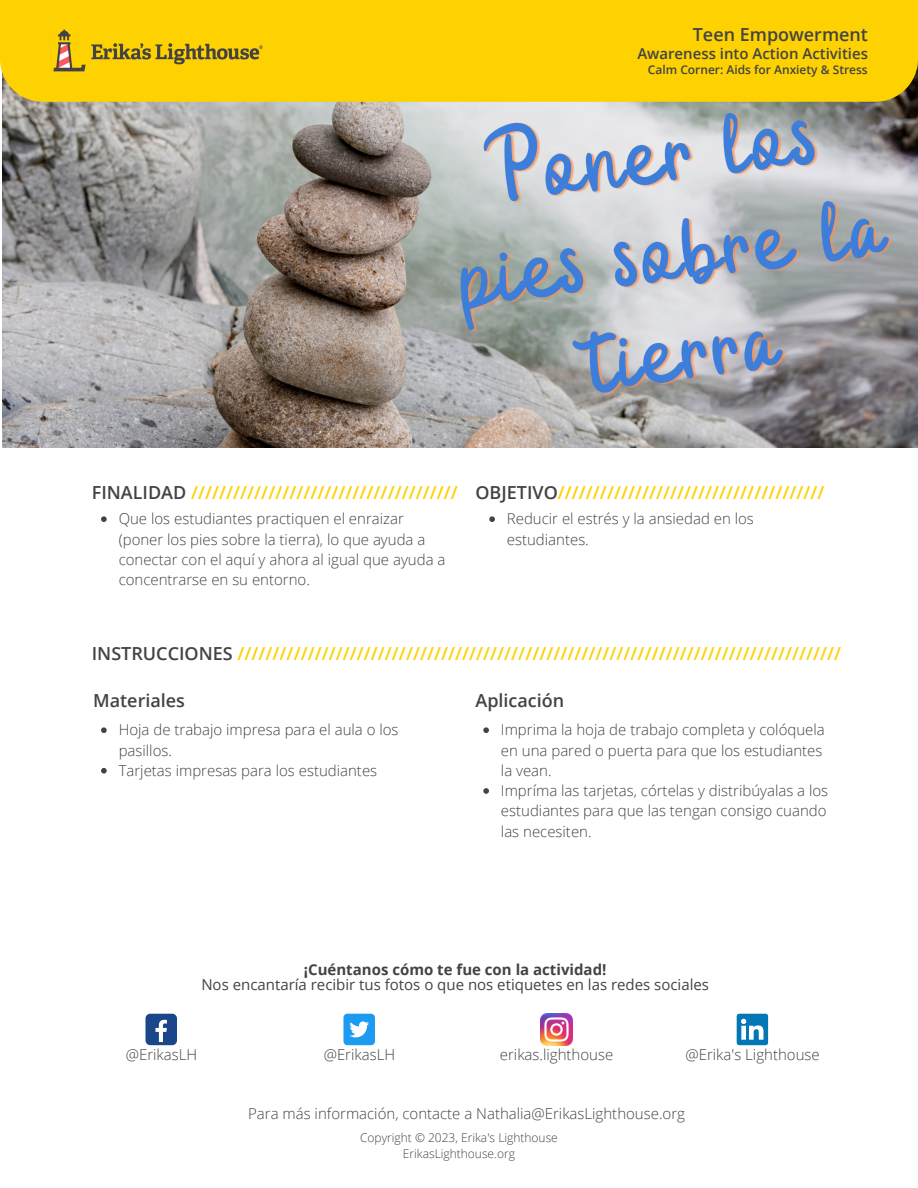
<style>
.page{position:relative;width:918px;height:1188px;background:#fff}
.page>*{position:absolute;margin:0;border:0;box-sizing:border-box;transform-origin:0 0}
.t1{font:600 18px "Open Sans";color:#fed100}
.t2{font:600 18px "Open Sans";color:#434345}
.t3{font:300 15px/20.2px "Open Sans";color:#434345}
.t4{font:15px "Open Sans";color:#434345}
.t5{font:700 15px "Open Sans";color:#434345}
.t6{font:600 15px "Open Sans";color:#434345}
.t7{font:300 12px "Open Sans";color:#434345}
.t8{font:600 12px "Open Sans";color:#434345}
.s1{color:#434345}
</style>
<div class="page">
<img style="left:2px;top:102px;width:916px;height:346px">
<div style="left:0;top:0;width:918px;height:102px;background:#fed100"></div>
<img style="left:39px;top:20px;width:234px;height:62px">
<div style="left:145px;top:1014px;width:32px;height:31px;background:#1a4789;border-radius:5px"></div>
<svg style="left:155px;top:1020px;width:12px;height:22px"></svg>
<div style="left:343px;top:1014px;width:32px;height:31px;background:#1d9bf0;border-radius:4px"></div>
<svg style="left:349px;top:1021px;width:20px;height:16px"></svg>
<img style="left:541px;top:1014px;width:31px;height:31px">
<svg style="left:737px;top:1014px;width:31px;height:31px"></svg>
<svg style="left:101px;top:727px;width:6px;height:6px"></svg>
<svg style="left:101px;top:768px;width:6px;height:6px"></svg>
<svg style="left:483px;top:727px;width:6px;height:6px"></svg>
<svg style="left:483px;top:788px;width:6px;height:6px"></svg>
<svg style="left:101px;top:516px;width:6px;height:6px"></svg>
<svg style="left:489px;top:516px;width:6px;height:6px"></svg>
<img style="left:437px;top:61px;width:476px;height:379px">
<p class="t2" style="left:693px;top:22px;width:177px">Teen Empowerment</p>
<p class="t6" style="left:637px;top:43px;width:232px">Awareness into Action Activities</p>
<p class="t8" style="left:648px;top:61px;width:221px">Calm Corner: Aids for Anxiety &amp; Stress</p>
<p class="t1" style="left:92px;top:480px;width:368px"><span class="s1">FINALIDAD</span> //////////////////////////////////////</p>
<p class="t3" style="left:119px;top:508px;width:328px">Que los estudiantes practiquen el enraizar (poner los pies sobre la tierra), lo que ayuda a conectar con el aquí y ahora al igual que ayuda a concentrarse en su entorno.</p>
<p class="t1" style="left:475px;top:480px;width:351px"><span class="s1">OBJETIVO</span>//////////////////////////////////////</p>
<p class="t3" style="left:507px;top:508px;width:249px">Reducir el estrés y la ansiedad en los estudiantes.</p>
<p class="t1" style="left:92px;top:640px;width:751px"><span class="s1">INSTRUCCIONES</span> //////////////////////////////////////////////////////////////////////////////////////</p>
<p class="t2" style="left:93px;top:688px;width:93px">Materiales</p>
<p class="t3" style="left:119px;top:719px;width:281px">Hoja de trabajo impresa para el aula o los pasillos.</p>
<p class="t3" style="left:119px;top:760px;width:260px">Tarjetas impresas para los estudiantes</p>
<p class="t2" style="left:475px;top:688px;width:90px">Aplicación</p>
<p class="t3" style="left:501px;top:719px;width:325px">Imprima la hoja de trabajo completa y colóquela en una pared o puerta para que los estudiantes la vean.</p>
<p class="t3" style="left:501px;top:780px;width:329px;text-align:justify">Impríma las tarjetas, córtelas y distribúyalas a los estudiantes para que las tengan consigo cuando las necesiten.</p>
<p class="t5" style="left:304px;top:959px;width:304px">¡Cuéntanos cómo te fue con la actividad!</p>
<p class="t4" style="left:201px;top:974px;width:509px">Nos encantaría recibir tus fotos o que nos etiquetes en las redes sociales</p>
<p class="t3" style="left:126px;top:1044px;width:73px">@ErikasLH</p>
<p class="t3" style="left:324px;top:1044px;width:73px">@ErikasLH</p>
<p class="t3" style="left:500px;top:1044px;width:115px">erikas.lighthouse</p>
<p class="t3" style="left:686px;top:1044px;width:136px">@Erika's Lighthouse</p>
<p class="t3" style="left:248px;top:1103px;width:438px">Para más información, contacte a Nathalia@ErikasLighthouse.org</p>
<p class="t7" style="left:360px;top:1129px;width:199px">Copyright © 2023, Erika's Lighthouse</p>
<p class="t7" style="left:403px;top:1145px;width:114px">ErikasLighthouse.org</p>
</div>
